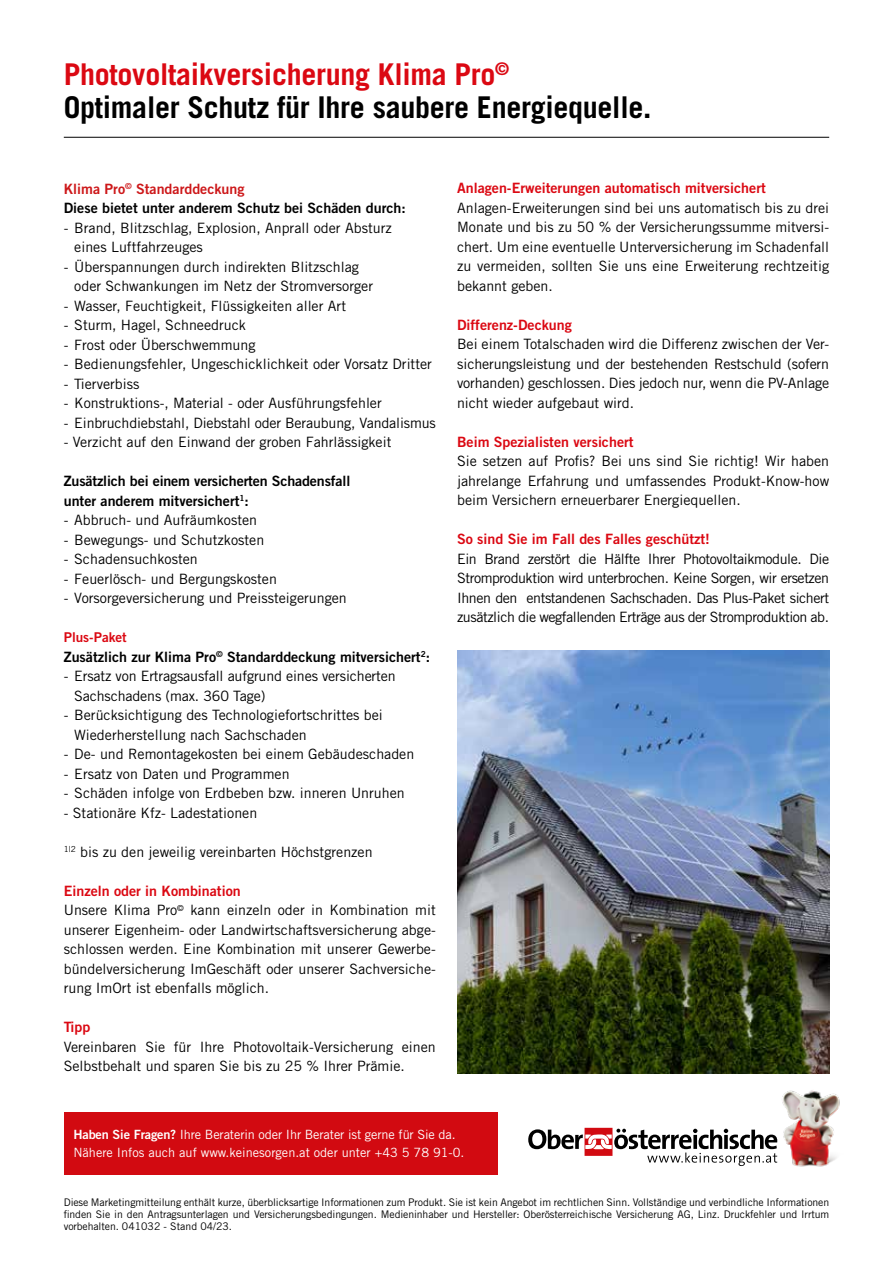
<style>
.page{position:relative;width:893px;height:1263px;background:#fff}
.page>*{position:absolute;margin:0;border:0;box-sizing:border-box;transform-origin:0 0}
.t1{font:700 30px/33px "Trade Gothic LT Pro";letter-spacing:-.01em;color:#000}
.t2{font:14.25px/19.5px "Trade Gothic LT Pro";color:#000}
.t3{font:14.25px/19.5px "Trade Gothic LT Pro Bd 2";color:#000}
.t4{font:14.25px "Trade Gothic LT Pro Bd 2";color:#db0812}
.t5{font:13.5px "Trade Gothic LT Pro Bd 2";color:#db0812}
.t6{font:12.75px/18px "Trade Gothic LT Pro";color:#fff}
.t7{font:10.5px/12px "Trade Gothic LT Pro";letter-spacing:-.01em;color:#000;text-align:justify}
.s1{color:#db0812}
.s2{color:#cd1719}
.s3{font-family:"Trade Gothic LT Pro Bd 2"}
</style>
<div class="page">
<hr style="left:64px;top:137px;width:765px;height:1px;background:#000">
<img style="left:771px;top:1073px;width:69px;height:94px">
<div style="left:585px;top:1128px;width:27px;height:28px;background:#d20a11"></div>
<svg style="left:528px;top:1129px;width:249px;height:37px"></svg>
<div style="left:64px;top:1112px;width:433px;height:62px;background:#d20a11"></div>
<img style="left:457px;top:651px;width:372px;height:422px">
<h1 class="t1" style="left:64px;top:58px;width:589px"><span class="s1">Photovoltaikversicherung Klima Pro</span><sup>©<br></sup>Optimaler Schutz für Ihre saubere Energiequelle.</h1>
<p class="t3" style="left:64px;top:179px;width:343px"><span class="s2">Klima Pro</span><sup>©</sup> <span class="s2">Standarddeckung<br></span>Diese bietet unter anderem Schutz bei Schäden durch:</p>
<p class="t2" style="left:74px;top:218px;width:319px;text-indent:-11px">- Brand, Blitzschlag, Explosion, Anprall oder Absturz eines Luftfahrzeuges</p>
<p class="t2" style="left:74px;top:257px;width:300px;text-indent:-11px">- Überspannungen durch indirekten Blitzschlag oder Schwankungen im Netz der Stromversorger</p>
<p class="t2" style="left:64px;top:296px;width:284px">- Wasser, Feuchtigkeit, Flüssigkeiten aller Art</p>
<p class="t2" style="left:64px;top:315px;width:184px">- Sturm, Hagel, Schneedruck</p>
<p class="t2" style="left:64px;top:335px;width:193px">- Frost oder Überschwemmung</p>
<p class="t2" style="left:64px;top:354px;width:370px">- Bedienungsfehler, Ungeschicklichkeit oder Vorsatz Dritter</p>
<p class="t2" style="left:64px;top:374px;width:77px">- Tierverbiss</p>
<p class="t2" style="left:64px;top:393px;width:320px">- Konstruktions-, Material - oder Ausführungsfehler</p>
<p class="t2" style="left:64px;top:413px;width:374px">- Einbruchdiebstahl, Diebstahl oder Beraubung, Vandalismus</p>
<p class="t2" style="left:64px;top:432px;width:329px">- Verzicht auf den Einwand der groben Fahrlässigkeit</p>
<p class="t3" style="left:64px;top:471px;width:288px">Zusätzlich bei einem versicherten Schadensfall unter anderem mitversichert<sup>1</sup>:</p>
<p class="t2" style="left:64px;top:510px;width:195px">- Abbruch- und Aufräumkosten</p>
<p class="t2" style="left:64px;top:530px;width:202px">- Bewegungs- und Schutzkosten</p>
<p class="t2" style="left:64px;top:549px;width:136px">- Schadensuchkosten</p>
<p class="t2" style="left:64px;top:569px;width:215px">- Feuerlösch- und Bergungskosten</p>
<p class="t2" style="left:64px;top:588px;width:285px">- Vorsorgeversicherung und Preissteigerungen</p>
<p class="t5" style="left:64px;top:629px;width:64px">Plus-Paket</p>
<p class="t3" style="left:64px;top:647px;width:368px">Zusätzlich zur Klima Pro<sup>©</sup> Standarddeckung mitversichert<sup>2</sup>:</p>
<p class="t2" style="left:74px;top:666px;width:323px;text-indent:-11px">- Ersatz von Ertragsausfall aufgrund eines versicherten<br>Sachschadens (max. 360 Tage)</p>
<p class="t2" style="left:74px;top:705px;width:310px;text-indent:-11px">- Berücksichtigung des Technologiefortschrittes bei<br>Wiederherstellung nach Sachschaden</p>
<p class="t2" style="left:64px;top:744px;width:352px">- De- und Remontagekosten bei einem Gebäudeschaden</p>
<p class="t2" style="left:64px;top:764px;width:227px">- Ersatz von Daten und Programmen</p>
<p class="t2" style="left:64px;top:783px;width:343px">- Schäden infolge von Erdbeben bzw. inneren Unruhen</p>
<p class="t2" style="left:64px;top:803px;width:195px">- Stationäre Kfz- Ladestationen</p>
<p class="t2" style="left:64px;top:842px;width:310px"><sup>1|2</sup> bis zu den jeweilig vereinbarten Höchstgrenzen</p>
<p class="t4" style="left:64px;top:882px;width:178px">Einzeln oder in Kombination</p>
<p class="t2" style="left:64px;top:900px;width:374px;text-align:justify">Unsere Klima Pro<sup>©</sup> kann einzeln oder in Kombination mit unserer Eigenheim- oder Landwirtschaftsversicherung abge&shy;schlossen werden. Eine Kombination mit unserer Gewerbe&shy;bündelversicherung ImGeschäft oder unserer Sachversiche&shy;rung ImOrt ist ebenfalls möglich.</p>
<p class="t4" style="left:64px;top:1018px;width:28px">Tipp</p>
<p class="t2" style="left:64px;top:1037px;width:374px">Vereinbaren Sie für Ihre Photovoltaik-Versicherung einen<br>Selbstbehalt und sparen Sie bis zu 25 % Ihrer Prämie.</p>
<p class="t4" style="left:457px;top:179px;width:310px">Anlagen-Erweiterungen automatisch mitversichert</p>
<p class="t2" style="left:457px;top:198px;width:374px;text-align:justify">Anlagen-Erweiterungen sind bei uns automatisch bis zu drei Monate und bis zu 50 % der Versicherungssumme mitversi&shy;chert. Um eine eventuelle Unterversicherung im Schadenfall zu vermeiden, sollten Sie uns eine Erweiterung rechtzeitig bekannt geben.</p>
<p class="t4" style="left:457px;top:316px;width:116px">Differenz-Deckung</p>
<p class="t2" style="left:457px;top:334px;width:374px;text-align:justify">Bei einem Totalschaden wird die Differenz zwischen der Ver&shy;sicherungsleistung und der bestehenden Restschuld (sofern vorhanden) geschlossen. Dies jedoch nur, wenn die PV-Anlage nicht wieder aufgebaut wird.</p>
<p class="t4" style="left:457px;top:433px;width:178px">Beim Spezialisten versichert</p>
<p class="t2" style="left:457px;top:451px;width:374px;text-align:justify">Sie setzen auf Profis? Bei uns sind Sie richtig! Wir haben jahrelange Erfahrung und umfassendes Produkt-Know-how beim Versichern erneuerbarer Energiequellen.</p>
<p class="t4" style="left:457px;top:530px;width:254px">So sind Sie im Fall des Falles geschützt!</p>
<p class="t2" style="left:457px;top:549px;width:374px;text-align:justify">Ein Brand zerstört die Hälfte Ihrer Photovoltaikmodule. Die Stromproduktion wird unterbrochen. Keine Sorgen, wir ersetzen Ihnen den entstandenen Sachschaden. Das Plus-Paket sichert zusätzlich die wegfallenden Erträge aus der Stromproduktion ab.</p>
<p class="t6" style="left:73px;top:1125px;width:393px"><span class="s3">Haben Sie Fragen?</span> Ihre Beraterin oder Ihr Berater ist gerne für Sie da.<br>Nähere Infos auch auf www.keinesorgen.at oder unter +43 5 78 91-0.</p>
<p class="t7" style="left:64px;top:1196px;width:767px">Diese Marketingmitteilung enthält kurze, überblicksartige Informationen zum Produkt. Sie ist kein Angebot im rechtlichen Sinn. Vollständige und verbindliche Informationen finden Sie in den Antragsunterlagen und Versicherungsbedingungen. Medieninhaber und Hersteller: Oberösterreichische Versicherung AG, Linz. Druckfehler und Irrtum vorbehalten. 041032 - Stand 04/23.</p>
</div>
